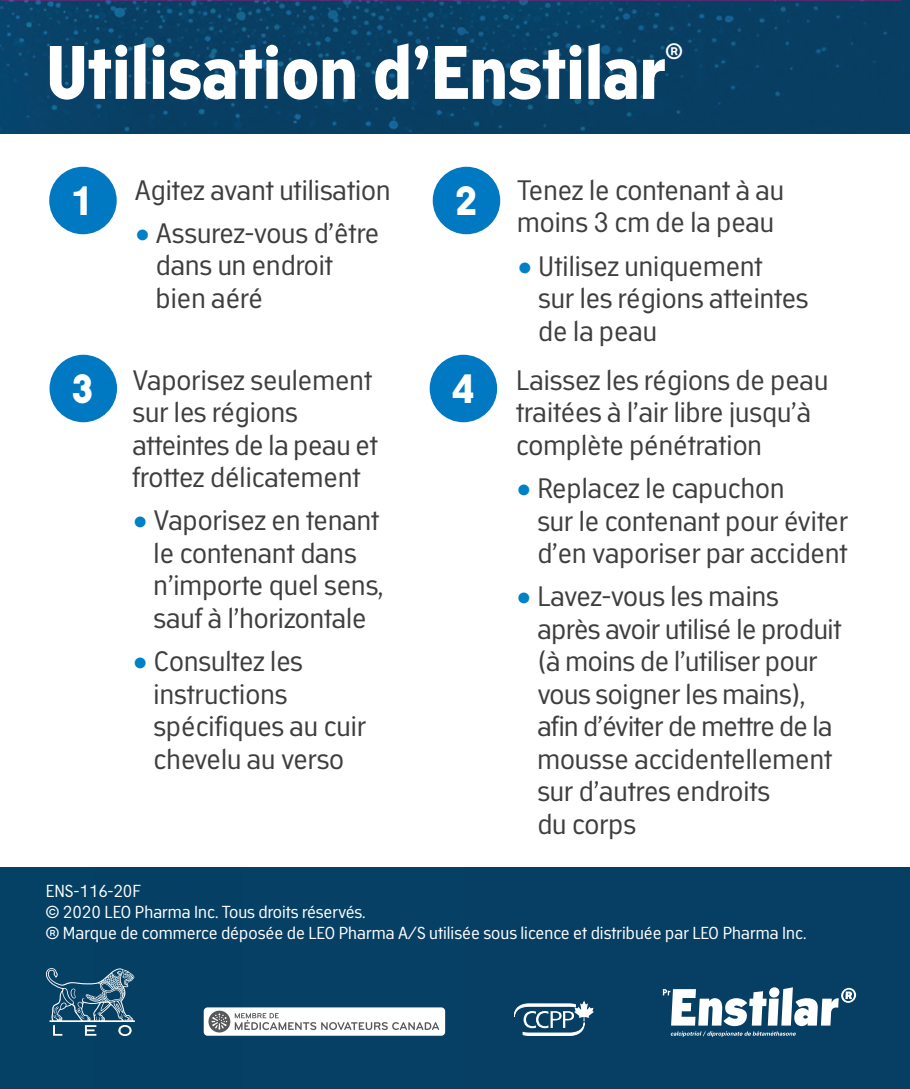
<style>
.page{position:relative;width:910px;height:1089px;background:#fff}
.page>*{position:absolute;margin:0;border:0;box-sizing:border-box;transform-origin:0 0}
.t1{font:700 74px "Academy Sans";color:#fff}
.t2{font:700 40px "Academy Sans";color:#fff}
.t3{font:27.5px/32.5px "Academy Sans";color:#3e3e3f}
.t4{font:700 21.75px "Academy Sans";color:#fff}
.t5{font:17px/21.2px "Academy Sans";color:#fff}
.s1{color:#0080c6}
</style>
<div class="page">
<img style="left:0;top:0;width:910px;height:133px">
<div style="left:0;top:868px;width:910px;height:221px;background:#064064"></div>
<svg style="left:663px;top:987px;width:193px;height:50px"></svg>
<div style="left:49px;top:167px;width:68px;height:67px;background:#0079c2;border-radius:50%"></div>
<div style="left:50px;top:355px;width:67px;height:67px;background:#0079c2;border-radius:50%"></div>
<div style="left:433px;top:167px;width:67px;height:67px;background:#0079c2;border-radius:50%"></div>
<div style="left:430px;top:355px;width:67px;height:67px;background:#0079c2;border-radius:50%"></div>
<svg style="left:46px;top:968px;width:89px;height:68px"></svg>
<div style="left:204px;top:1007px;width:241px;height:28px;background:#fff;border-radius:4px"></div>
<svg style="left:208px;top:1010px;width:22px;height:22px"></svg>
<svg style="left:212px;top:1013px;width:15px;height:16px"></svg>
<svg style="left:235px;top:1013px;width:204px;height:17px"></svg>
<svg style="left:514px;top:1000px;width:80px;height:35px"></svg>
<svg style="left:1px;top:0;width:900px;height:1px"></svg>
<h1 class="t1" style="left:46px;top:29px;width:621px">Utilisation d’Enstilar</h1>
<p class="t4" style="left:665px;top:38px;width:19px">®</p>
<h2 class="t2" style="left:71px;top:177px;width:24px">1</h2>
<h2 class="t2" style="left:71px;top:365px;width:24px">3</h2>
<p class="t3" style="left:135px;top:173px;width:257px">Agitez avant utilisation</p>
<p class="t3" style="left:156px;top:216px;width:225px;text-indent:-21px"><span class="s1">•</span> Assurez-vous d’être dans un endroit bien aéré</p>
<p class="t3" style="left:132px;top:363px;width:247px">Vaporisez seulement sur les régions atteintes de la peau et frottez délicatement</p>
<p class="t3" style="left:154px;top:504px;width:232px;text-indent:-21px"><span class="s1">•</span> Vaporisez en tenant le contenant dans n’importe quel sens, sauf à l’horizontale</p>
<p class="t3" style="left:154px;top:644px;width:214px;text-indent:-21px"><span class="s1">•</span> Consultez les instructions spécifiques au cuir chevelu au verso</p>
<h2 class="t2" style="left:455px;top:177px;width:24px">2</h2>
<h2 class="t2" style="left:452px;top:365px;width:24px">4</h2>
<p class="t3" style="left:517px;top:173px;width:268px">Tenez le contenant à au moins 3 cm de la peau</p>
<p class="t3" style="left:538px;top:249px;width:271px;text-indent:-21px"><span class="s1">•</span> Utilisez uniquement<br>sur les régions atteintes de la peau</p>
<p class="t3" style="left:516px;top:363px;width:313px">Laissez les régions de peau traitées à l’air libre jusqu’à complète pénétration</p>
<p class="t3" style="left:537px;top:471px;width:312px;text-indent:-21px"><span class="s1">•</span> Replacez le capuchon<br>sur le contenant pour éviter d’en vaporiser par accident</p>
<p class="t3" style="left:537px;top:580px;width:306px;text-indent:-21px"><span class="s1">•</span> Lavez-vous les mains après avoir utilisé le produit (à moins de l’utiliser pour vous soigner les mains), afin d’éviter de mettre de la mousse accidentellement sur d’autres endroits<br>du corps</p>
<p class="t5" style="left:46px;top:880px;width:762px">ENS-116-20F<br>© 2020 LEO Pharma Inc. Tous droits réservés.<br>® Marque de commerce déposée de LEO Pharma A/S utilisée sous licence et distribuée par LEO Pharma Inc.</p>
</div>
